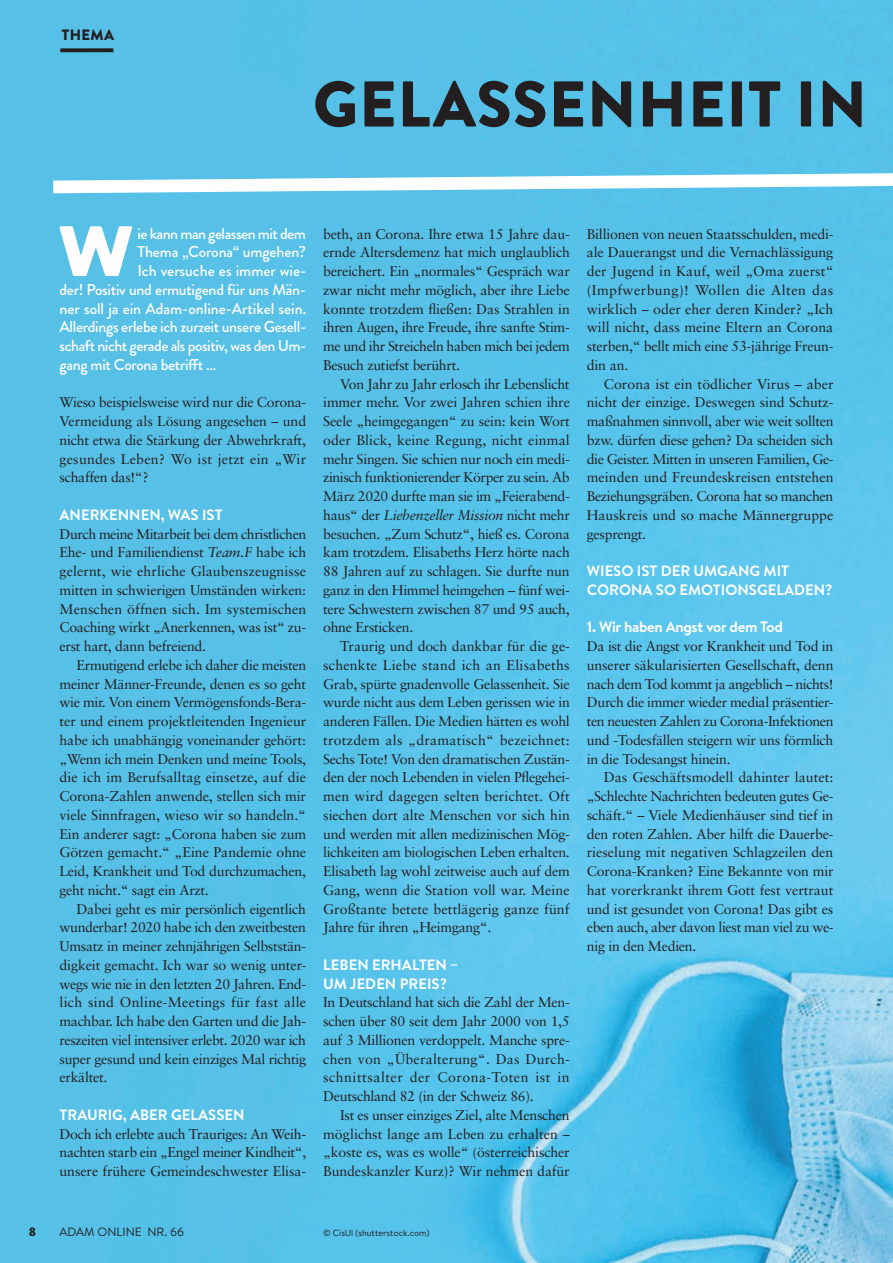
<style>
.page{position:relative;width:893px;height:1263px;background:#fff}
.page>*{position:absolute;margin:0;border:0;box-sizing:border-box;transform-origin:0 0}
.t1{font:900 64.5px "Brandon Grotesque";letter-spacing:.01em;color:#231f20}
.t2{font:63.9px "Eveleth Clean";color:#fff}
.t3{font:500 15.75px "Brandon Grotesque";letter-spacing:-.02em;color:#fff}
.t4{font:500 15.75px "Brandon Grotesque";color:#fff}
.t5{font:700 15px/18.8px "Brandon Text";color:#fff}
.t6{font:700 15px "Brandon Text";letter-spacing:-.02em;color:#fff}
.t7{font:900 15px "Brandon Text";letter-spacing:.02em;color:#231f20}
.t8{font:14.1px/18.8px "Sabon";letter-spacing:-.02em;color:#231f20;text-align:justify}
.t9{font:12px "Brandon Text";color:#231f20}
.t10{font:900 12px "Brandon Text";color:#231f20}
.t11{font:9px "Brandon Text";color:#231f20}
.s1{font-style:italic}
</style>
<div class="page">
<img style="left:0;top:0;width:893px;height:1263px">
<svg style="left:53px;top:173px;width:840px;height:20px"></svg>
<svg style="left:60px;top:48px;width:53px;height:4px"></svg>
<p class="t7" style="left:62px;top:24px;width:54px">THEMA</p>
<h1 class="t1" style="left:313px;top:59px;width:556px">GELASSENHEIT IN</h1>
<h2 class="t2" style="left:59px;top:202px;width:75px">W</h2>
<p class="t3" style="left:138px;top:222px;width:170px">ie kann man gelassen mit dem</p>
<p class="t3" style="left:138px;top:241px;width:170px">Thema „Corona“ umgehen?</p>
<p class="t4" style="left:138px;top:260px;width:170px">Ich versuche es immer wie-</p>
<p class="t3" style="left:60px;top:278px;width:248px">der! Positiv und ermutigend für uns Män-</p>
<p class="t4" style="left:60px;top:297px;width:248px">ner soll ja ein Adam-online-Artikel sein.</p>
<p class="t3" style="left:60px;top:316px;width:248px">Allerdings erlebe ich zurzeit unsere Gesell-</p>
<p class="t3" style="left:60px;top:335px;width:248px">schaft nicht gerade als positiv, was den Um-</p>
<p class="t3" style="left:60px;top:353px;width:158px">gang mit Corona betrifft …</p>
<p class="t8" style="left:60px;top:393px;width:248px">Wieso beispielsweise wird nur die Corona-Vermeidung als Lösung angesehen – und nicht etwa die Stärkung der Abwehrkraft, gesundes Leben? Wo ist jetzt ein „Wir schaffen das!“?</p>
<p class="t5" style="left:60px;top:505px;width:164px">ANERKENNEN, WAS IST</p>
<p class="t8" style="left:60px;top:524px;width:248px">Durch meine Mitarbeit bei dem christlichen Ehe- und Familiendienst <span class="s1">Team.F</span> habe ich gelernt, wie ehrliche Glaubenszeugnisse mitten in schwierigen Umständen wirken:<br>Menschen öffnen sich. Im systemischen Coaching wirkt „Anerkennen, was ist“ zu&shy;erst hart, dann befreiend.</p>
<p class="t8" style="left:60px;top:655px;width:248px;text-indent:17px">Ermutigend erlebe ich daher die meisten meiner Männer-Freunde, denen es so geht wie mir. Von einem Vermögensfonds-Bera&shy;ter und einem projektleitenden Ingenieur habe ich unabhängig voneinander gehört: „Wenn ich mein Denken und meine Tools, die ich im Berufsalltag einsetze, auf die Corona-Zahlen anwende, stellen sich mir viele Sinnfragen, wieso wir so handeln.“ Ein anderer sagt: „Corona haben sie zum Götzen gemacht.“ „Eine Pandemie ohne Leid, Krankheit und Tod durchzumachen, geht nicht.“ sagt ein Arzt.</p>
<p class="t8" style="left:60px;top:899px;width:248px;text-indent:17px">Dabei geht es mir persönlich eigentlich wunderbar! 2020 habe ich den zweitbesten Umsatz in meiner zehnjährigen Selbststän&shy;digkeit gemacht. Ich war so wenig unter&shy;wegs wie nie in den letzten 20 Jahren. End&shy;lich sind Online-Meetings für fast alle machbar. Ich habe den Garten und die Jah&shy;reszeiten viel intensiver erlebt. 2020 war ich super gesund und kein einziges Mal richtig erkältet.</p>
<p class="t5" style="left:60px;top:1105px;width:186px">TRAURIG, ABER GELASSEN</p>
<p class="t8" style="left:60px;top:1124px;width:248px">Doch ich erlebte auch Trauriges: An Weih&shy;nachten starb ein „Engel meiner Kindheit“, unsere frühere Gemeindeschwester Elisa-</p>
<p class="t8" style="left:323px;top:224px;width:248px">beth, an Corona. Ihre etwa 15 Jahre dau&shy;ernde Altersdemenz hat mich unglaublich bereichert. Ein „normales“ Gespräch war zwar nicht mehr möglich, aber ihre Liebe konnte trotzdem fließen: Das Strahlen in ihren Augen, ihre Freude, ihre sanfte Stim&shy;me und ihr Streicheln haben mich bei jedem Besuch zutiefst berührt.</p>
<p class="t8" style="left:323px;top:374px;width:248px;text-indent:17px">Von Jahr zu Jahr erlosch ihr Lebenslicht immer mehr. Vor zwei Jahren schien ihre Seele „heimgegangen“ zu sein: kein Wort oder Blick, keine Regung, nicht einmal mehr Singen. Sie schien nur noch ein medi&shy;zinisch funktionierender Körper zu sein. Ab März 2020 durfte man sie im „Feierabend&shy;haus“ der <span class="s1">Liebenzeller Mission</span> nicht mehr besuchen. „Zum Schutz“, hieß es. Corona kam trotzdem. Elisabeths Herz hörte nach 88 Jahren auf zu schlagen. Sie durfte nun ganz in den Himmel heimgehen – fünf wei&shy;tere Schwestern zwischen 87 und 95 auch, ohne Ersticken.</p>
<p class="t8" style="left:323px;top:637px;width:248px;text-indent:17px">Traurig und doch dankbar für die ge&shy;schenkte Liebe stand ich an Elisabeths Grab, spürte gnadenvolle Gelassenheit. Sie wurde nicht aus dem Leben gerissen wie in anderen Fällen. Die Medien hätten es wohl trotzdem als „dramatisch“ bezeichnet:<br>Sechs Tote! Von den dramatischen Zustän&shy;den der noch Lebenden in vielen Pflegehei&shy;men wird dagegen selten berichtet. Oft siechen dort alte Menschen vor sich hin und werden mit allen medizinischen Mög&shy;lichkeiten am biologischen Leben erhalten.<br>Elisabeth lag wohl zeitweise auch auf dem Gang, wenn die Station voll war. Meine Großtante betete bettlägerig ganze fünf Jahre für ihren „Heimgang“.</p>
<p class="t5" style="left:323px;top:955px;width:137px">LEBEN ERHALTEN –<br>UM JEDEN PREIS?</p>
<p class="t8" style="left:323px;top:993px;width:248px">In Deutschland hat sich die Zahl der Men&shy;schen über 80 seit dem Jahr 2000 von 1,5 auf 3 Millionen verdoppelt. Manche spre&shy;chen von „Überalterung“. Das Durch&shy;schnittsalter der Corona-Toten ist in Deutschland 82 (in der Schweiz 86).</p>
<p class="t8" style="left:323px;top:1105px;width:248px;text-indent:17px">Ist es unser einziges Ziel, alte Menschen möglichst lange am Leben zu erhalten – „koste es, was es wolle“ (österreichischer Bundeskanzler Kurz)? Wir nehmen dafür</p>
<p class="t8" style="left:587px;top:224px;width:248px">Billionen von neuen Staatsschulden, medi&shy;ale Dauerangst und die Vernachlässigung der Jugend in Kauf, weil „Oma zuerst“ (Impfwerbung)! Wollen die Alten das wirklich – oder eher deren Kinder? „Ich will nicht, dass meine Eltern an Corona sterben,“ bellt mich eine 53-jährige Freun&shy;din an.</p>
<p class="t8" style="left:587px;top:374px;width:248px;text-indent:17px">Corona ist ein tödlicher Virus – aber nicht der einzige. Deswegen sind Schutz&shy;maßnahmen sinnvoll, aber wie weit sollten bzw. dürfen diese gehen? Da scheiden sich die Geister. Mitten in unseren Familien, Ge&shy;meinden und Freundeskreisen entstehen Beziehungsgräben. Corona hat so manchen Hauskreis und so mache Männergruppe gesprengt.</p>
<p class="t5" style="left:587px;top:561px;width:247px">WIESO IST DER UMGANG MIT<br>CORONA SO EMOTIONSGELADEN?</p>
<p class="t6" style="left:587px;top:617px;width:198px">1. Wir haben Angst vor dem Tod</p>
<p class="t8" style="left:587px;top:637px;width:248px">Da ist die Angst vor Krankheit und Tod in unserer säkularisierten Gesellschaft, denn nach dem Tod kommt ja angeblich – nichts!<br>Durch die immer wieder medial präsentier&shy;ten neuesten Zahlen zu Corona-Infektionen und -Todesfällen steigern wir uns förmlich in die Todesangst hinein.</p>
<p class="t8" style="left:587px;top:768px;width:248px;text-indent:17px">Das Geschäftsmodell dahinter lautet: „Schlechte Nachrichten bedeuten gutes Ge&shy;schäft.“ – Viele Medienhäuser sind tief in den roten Zahlen. Aber hilft die Dauerbe&shy;rieselung mit negativen Schlagzeilen den Corona-Kranken? Eine Bekannte von mir hat vorerkrankt ihrem Gott fest vertraut und ist gesundet von Corona! Das gibt es eben auch, aber davon liest man viel zu we&shy;nig in den Medien.</p>
<p class="t10" style="left:29px;top:1223px;width:9px">8</p>
<p class="t9" style="left:60px;top:1223px;width:126px">ADAM ONLINE NR. 66</p>
<p class="t11" style="left:323px;top:1227px;width:108px">© CisUl (shutterstock.com)</p>
</div>
